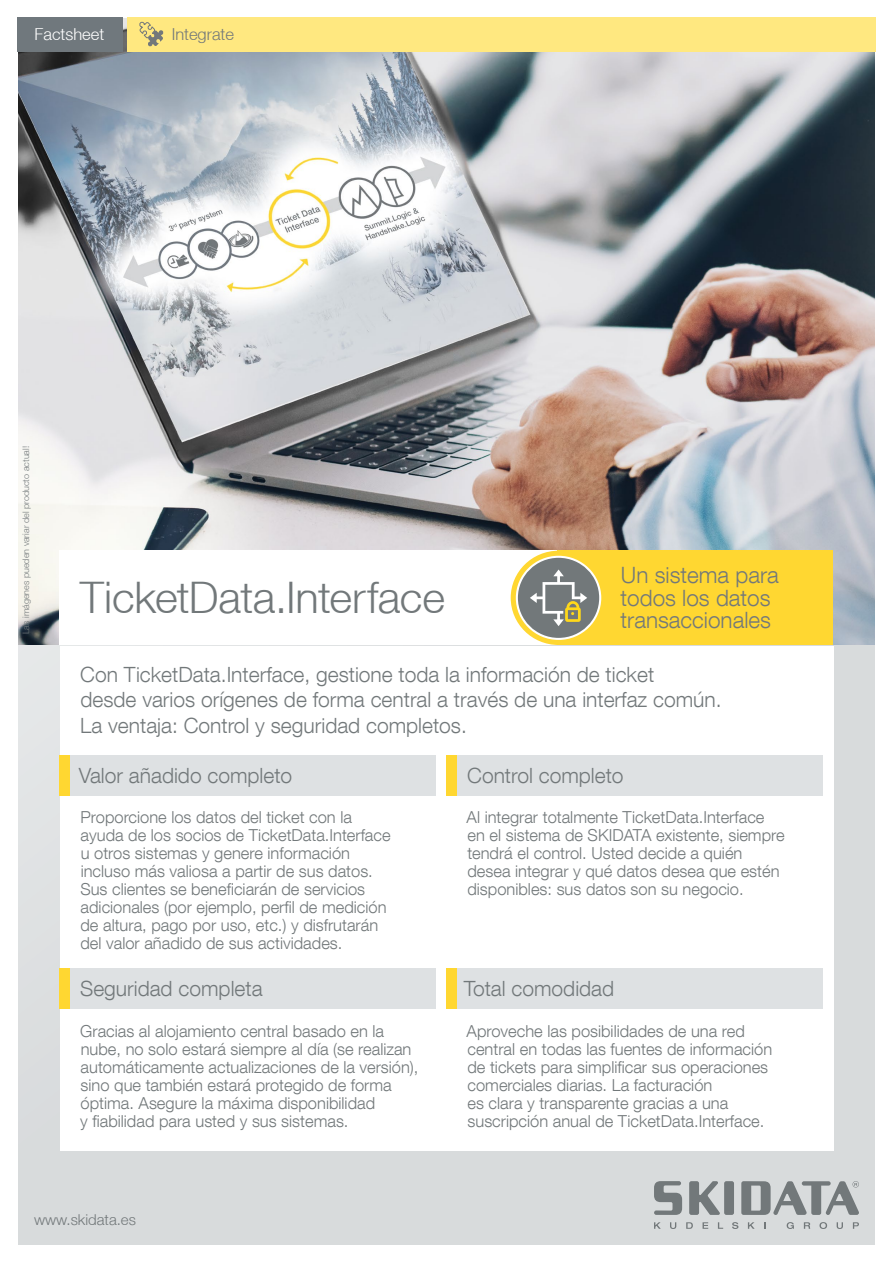
<style>
.page{position:relative;width:893px;height:1263px;background:#d8dbdc}
.page>*{position:absolute;margin:0;border:0;box-sizing:border-box;transform-origin:0 0}
.t1{font:300 43.5px "Helvetica Neue LT";letter-spacing:-.01em;color:#72787a}
.t2{font:300 22.5px/22.5px "Helvetica Neue LT Com";color:#72787a}
.t3{font:300 21px/25.2px "Helvetica Neue LT Com";color:#72787a}
.t4{font:300 16.5px/18px "Helvetica Neue LT Com";color:#72787a}
.t5{font:300 16.5px "Helvetica Neue LT";color:#fff}
.t6{font:300 16.5px "Helvetica Neue LT";color:#72787a}
.t7{font:300 15px "Helvetica Neue LT";color:#72787a}
.t8{font:300 9px "Helvetica Neue LT";color:#72787a}
</style>
<div class="page">
<img style="left:19px;top:17px;width:857px;height:628px">
<div style="left:0;top:0;width:19px;height:1263px;background:#fff"></div>
<div style="left:0;top:0;width:893px;height:17px;background:#fff"></div>
<div style="left:0;top:1246px;width:893px;height:17px;background:#fff"></div>
<div style="left:876px;top:0;width:17px;height:1263px;background:#fff"></div>
<svg style="left:654px;top:1222px;width:7px;height:7px"></svg>
<svg style="left:670px;top:1222px;width:6px;height:7px"></svg>
<svg style="left:686px;top:1222px;width:7px;height:7px"></svg>
<svg style="left:702px;top:1222px;width:6px;height:7px"></svg>
<svg style="left:718px;top:1222px;width:5px;height:7px"></svg>
<svg style="left:732px;top:1222px;width:6px;height:7px"></svg>
<svg style="left:748px;top:1222px;width:7px;height:7px"></svg>
<svg style="left:787px;top:1222px;width:7px;height:7px"></svg>
<svg style="left:804px;top:1222px;width:6px;height:7px"></svg>
<svg style="left:819px;top:1222px;width:8px;height:7px"></svg>
<svg style="left:837px;top:1222px;width:6px;height:7px"></svg>
<svg style="left:853px;top:1222px;width:6px;height:7px"></svg>
<svg style="left:654px;top:1181px;width:28px;height:34px"></svg>
<div style="left:724px;top:1181px;width:10px;height:34px;background:#72787a;border-radius:2px"></div>
<svg style="left:741px;top:1181px;width:118px;height:34px"></svg>
<svg style="left:689px;top:1181px;width:31px;height:34px"></svg>
<div style="left:60px;top:647px;width:773px;height:504px;background:#fff"></div>
<div style="left:60px;top:551px;width:537px;height:94px;background:#fff"></div>
<div style="left:557px;top:551px;width:276px;height:94px;background:#ffd731"></div>
<div style="left:60px;top:755px;width:376px;height:40px;background:#dee1e3"></div>
<div style="left:446px;top:755px;width:377px;height:40px;background:#dee1e3"></div>
<div style="left:446px;top:755px;width:11px;height:40px;background:#ffd731"></div>
<div style="left:60px;top:755px;width:10px;height:40px;background:#ffd731"></div>
<div style="left:60px;top:968px;width:376px;height:41px;background:#dee1e3"></div>
<div style="left:446px;top:968px;width:377px;height:41px;background:#dee1e3"></div>
<div style="left:446px;top:968px;width:11px;height:41px;background:#ffd731"></div>
<div style="left:60px;top:968px;width:10px;height:41px;background:#ffd731"></div>
<div style="left:127px;top:17px;width:749px;height:34px;background:#ffe880"></div>
<svg style="left:139px;top:21px;width:24px;height:26px"></svg>
<div style="left:17px;top:17px;width:106px;height:34px;background:#70787d"></div>
<div style="left:511px;top:551px;width:95px;height:94px;background:#ffd731;border-radius:50%"></div>
<svg style="left:516px;top:556px;width:85px;height:84px"></svg>
<p class="t5" style="left:35px;top:28px;width:71px">Factsheet</p>
<p class="t6" style="left:172px;top:28px;width:64px">Integrate</p>
<p class="t8" style="left:23px;top:634px;width:190px;rotate:-90deg">Las imágenes pueden variar del producto actual!</p>
<h1 class="t1" style="left:80px;top:582px;width:367px">TicketData.Interface</h1>
<h2 class="t2" style="left:621px;top:566px;width:160px">Un sistema para todos los datos transaccionales</h2>
<p class="t3" style="left:80px;top:664px;width:643px">Con TicketData.Interface, gestione toda la información de ticket<br>desde varios orígenes de forma central a través de una interfaz común.<br>La ventaja: Control y seguridad completos.</p>
<p class="t3" style="left:79px;top:764px;width:215px">Valor añadido completo</p>
<p class="t4" style="left:80px;top:810px;width:312px">Proporcione los datos del ticket con la ayuda de los socios de TicketData.Interface u otros sistemas y genere información incluso más valiosa a partir de sus datos.<br>Sus clientes se beneficiarán de servicios adicionales (por ejemplo, perfil de medición de altura, pago por uso, etc.) y disfrutarán del valor añadido de sus actividades.</p>
<p class="t3" style="left:80px;top:978px;width:184px">Seguridad completa</p>
<p class="t4" style="left:80px;top:1023px;width:340px">Gracias al alojamiento central basado en la nube, no solo estará siempre al día (se realizan automáticamente actualizaciones de la versión), sino que también estará protegido de forma óptima. Asegure la máxima disponibilidad<br>y fiabilidad para usted y sus sistemas.</p>
<p class="t7" style="left:34px;top:1214px;width:103px">www.skidata.es</p>
<p class="t3" style="left:467px;top:764px;width:158px">Control completo</p>
<p class="t4" style="left:467px;top:810px;width:319px">Al integrar totalmente TicketData.Interface en el sistema de SKIDATA existente, siempre tendrá el control. Usted decide a quién desea integrar y qué datos desea que estén disponibles: sus datos son su negocio.</p>
<p class="t3" style="left:464px;top:978px;width:152px">Total comodidad</p>
<p class="t4" style="left:467px;top:1023px;width:307px">Aproveche las posibilidades de una red central en todas las fuentes de información de tickets para simplificar sus operaciones comerciales diarias. La facturación<br>es clara y transparente gracias a una suscripción anual de TicketData.Interface.</p>
</div>
